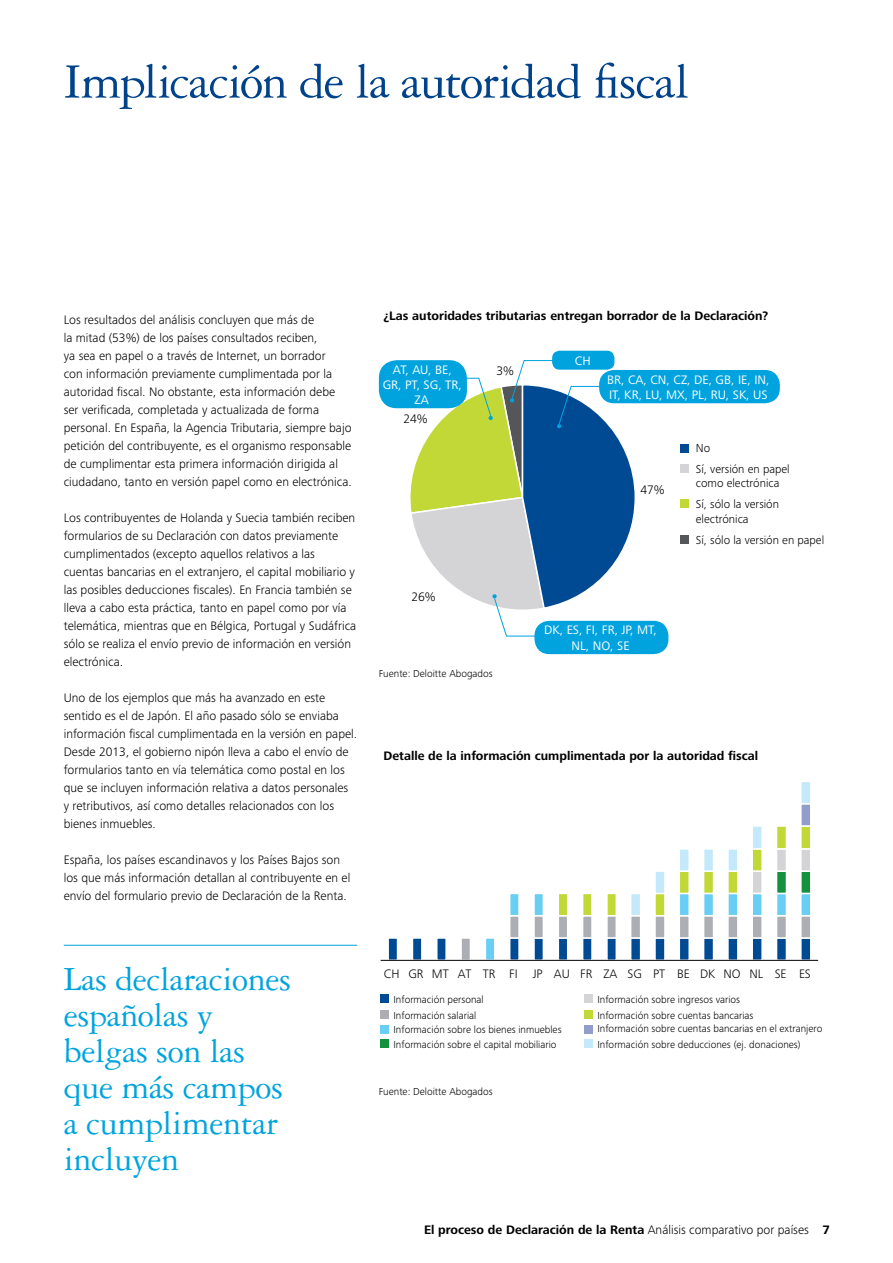
<style>
.page{position:relative;width:893px;height:1263px;background:#fff}
.page>*{position:absolute;margin:0;border:0;box-sizing:border-box;transform-origin:0 0}
.t1{font:52.5px "Garamond 3 LT Std";letter-spacing:-.025em;color:#00438b}
.t2{font:36px/36px "Garamond 3 LT Std";letter-spacing:-.01em;color:#00a3de}
.t3{font:300 12.75px/18px "Frutiger Next Pro";color:#000}
.t4{font:700 12.75px "Frutiger Next Pro";color:#000}
.t5{font:12.75px/15.3px "Frutiger Next Pro";color:#fff;text-align:center}
.t6{font:300 12.75px "Frutiger Next Pro";color:#010101}
.t7{font:300 12px/20.2px "Frutiger Next Pro";color:#000}
.t8{font:300 10.5px/16px "Frutiger Next Pro";color:#010101}
.t9{font:300 10.5px "Frutiger Next Pro";color:#000}
.s1{font-weight:300}
</style>
<div class="page">
<div style="left:680px;top:444px;width:9px;height:8px;background:#004a94"></div>
<div style="left:680px;top:464px;width:9px;height:9px;background:#d4d4d6"></div>
<div style="left:680px;top:500px;width:9px;height:8px;background:#c1d837"></div>
<div style="left:680px;top:535px;width:9px;height:9px;background:#545659"></div>
<svg style="left:387px;top:782px;width:425px;height:178px"></svg>
<hr style="left:381px;top:960px;width:437px;height:1px;background:#000">
<div style="left:380px;top:994px;width:8px;height:9px;background:#004a94"></div>
<div style="left:380px;top:1010px;width:8px;height:9px;background:#acaeb3"></div>
<div style="left:380px;top:1025px;width:8px;height:8px;background:#68cef3"></div>
<div style="left:380px;top:1040px;width:8px;height:8px;background:#13913e"></div>
<div style="left:584px;top:994px;width:8px;height:9px;background:#d4d4d6"></div>
<div style="left:584px;top:1010px;width:8px;height:9px;background:#c1d837"></div>
<div style="left:584px;top:1025px;width:8px;height:8px;background:#919eca"></div>
<div style="left:584px;top:1040px;width:8px;height:8px;background:#c4e9fb"></div>
<hr style="left:64px;top:945px;width:293px;height:1px;background:#00a3de">
<div style="left:552px;top:351px;width:62px;height:19px;background:#00a3de;border-radius:7px"></div>
<div style="left:599px;top:370px;width:181px;height:33px;background:#00a3de;border-radius:15px"></div>
<div style="left:534px;top:621px;width:134px;height:33px;background:#00a3de;border-radius:15px"></div>
<div style="left:379px;top:360px;width:88px;height:48px;background:#00a3de;border-radius:18px"></div>
<svg style="left:403px;top:360px;width:234px;height:277px"></svg>
<h1 class="t1" style="left:64px;top:53px;width:627px">Implicación de la autoridad fiscal</h1>
<p class="t3" style="left:64px;top:311px;width:290px">Los resultados del análisis concluyen que más de<br>la mitad (53%) de los países consultados reciben,<br>ya sea en papel o a través de Internet, un borrador<br>con información previamente cumplimentada por la autoridad fiscal. No obstante, esta información debe ser verificada, completada y actualizada de forma personal. En España, la Agencia Tributaria, siempre bajo petición del contribuyente, es el organismo responsable de cumplimentar esta primera información dirigida al ciudadano, tanto en versión papel como en electrónica.</p>
<p class="t3" style="left:64px;top:509px;width:294px">Los contribuyentes de Holanda y Suecia también reciben formularios de su Declaración con datos previamente cumplimentados (excepto aquellos relativos a las cuentas bancarias en el extranjero, el capital mobiliario y las posibles deducciones fiscales). En Francia también se lleva a cabo esta práctica, tanto en papel como por vía telemática, mientras que en Bélgica, Portugal y Sudáfrica sólo se realiza el envío previo de información en versión electrónica.</p>
<p class="t3" style="left:64px;top:689px;width:295px">Uno de los ejemplos que más ha avanzado en este sentido es el de Japón. El año pasado sólo se enviaba información fiscal cumplimentada en la versión en papel.<br>Desde 2013, el gobierno nipón lleva a cabo el envío de formularios tanto en vía telemática como postal en los que se incluyen información relativa a datos personales<br>y retributivos, así como detalles relacionados con los bienes inmuebles.</p>
<p class="t3" style="left:64px;top:851px;width:288px">España, los países escandinavos y los Países Bajos son los que más información detallan al contribuyente en el envío del formulario previo de Declaración de la Renta.</p>
<p class="t4" style="left:383px;top:308px;width:386px">¿Las autoridades tributarias entregan borrador de la Declaración?</p>
<p class="t5" style="left:383px;top:362px;width:81px">AT, AU, BE,<br>GR, PT, SG, TR,<br>ZA</p>
<p class="t3" style="left:403px;top:410px;width:26px">24%</p>
<p class="t3" style="left:496px;top:361px;width:19px">3%</p>
<p class="t3" style="left:411px;top:588px;width:26px">26%</p>
<p class="t9" style="left:379px;top:668px;width:115px">Fuente: Deloitte Abogados</p>
<p class="t5" style="left:575px;top:353px;width:17px">CH</p>
<p class="t5" style="left:607px;top:372px;width:164px;text-align:left">BR, CA, CN, CZ, DE, GB, IE, IN,<br>IT, KR, LU, MX, PL, RU, SK, US</p>
<p class="t3" style="left:640px;top:481px;width:26px">47%</p>
<p class="t7" style="left:696px;top:438px;width:95px">No<br>Sí, versión en papel</p>
<p class="t7" style="left:696px;top:472px;width:85px;line-height:21.1px">como electrónica<br>Sí, sólo la versión</p>
<p class="t7" style="left:696px;top:508px;width:130px;line-height:21.5px">electrónica<br>Sí, sólo la versión en papel</p>
<p class="t5" style="left:544px;top:622px;width:114px">DK, ES, FI, FR, JP, MT,<br>NL, NO, SE</p>
<p class="t4" style="left:383px;top:748px;width:376px">Detalle de la información cumplimentada por la autoridad fiscal</p>
<h2 class="t2" style="left:64px;top:961px;width:229px">Las declaraciones españolas y belgas son las que más campos a cumplimentar incluyen</h2>
<p class="t6" style="left:384px;top:967px;width:428px">CH GR MT AT TR FI JP AU FR ZA SG PT BE DK NO NL SE ES</p>
<p class="t8" style="left:393px;top:991px;width:92px">Información personal<br>Información salarial</p>
<p class="t8" style="left:393px;top:1022px;width:170px">Información sobre los bienes inmuebles</p>
<p class="t9" style="left:393px;top:1039px;width:165px">Información sobre el capital mobiliario</p>
<p class="t8" style="left:597px;top:992px;width:158px;line-height:15.6px">Información sobre ingresos varios<br>Información sobre cuentas bancarias</p>
<p class="t9" style="left:597px;top:1023px;width:226px">Información sobre cuentas bancarias en el extranjero</p>
<p class="t8" style="left:597px;top:1037px;width:205px">Información sobre deducciones (ej. donaciones)</p>
<p class="t9" style="left:379px;top:1085px;width:115px">Fuente: Deloitte Abogados</p>
<p class="t4" style="left:424px;top:1222px;width:407px">El proceso de Declaración de la Renta <span class="s1">Análisis comparativo por países</span> 7</p>
</div>
